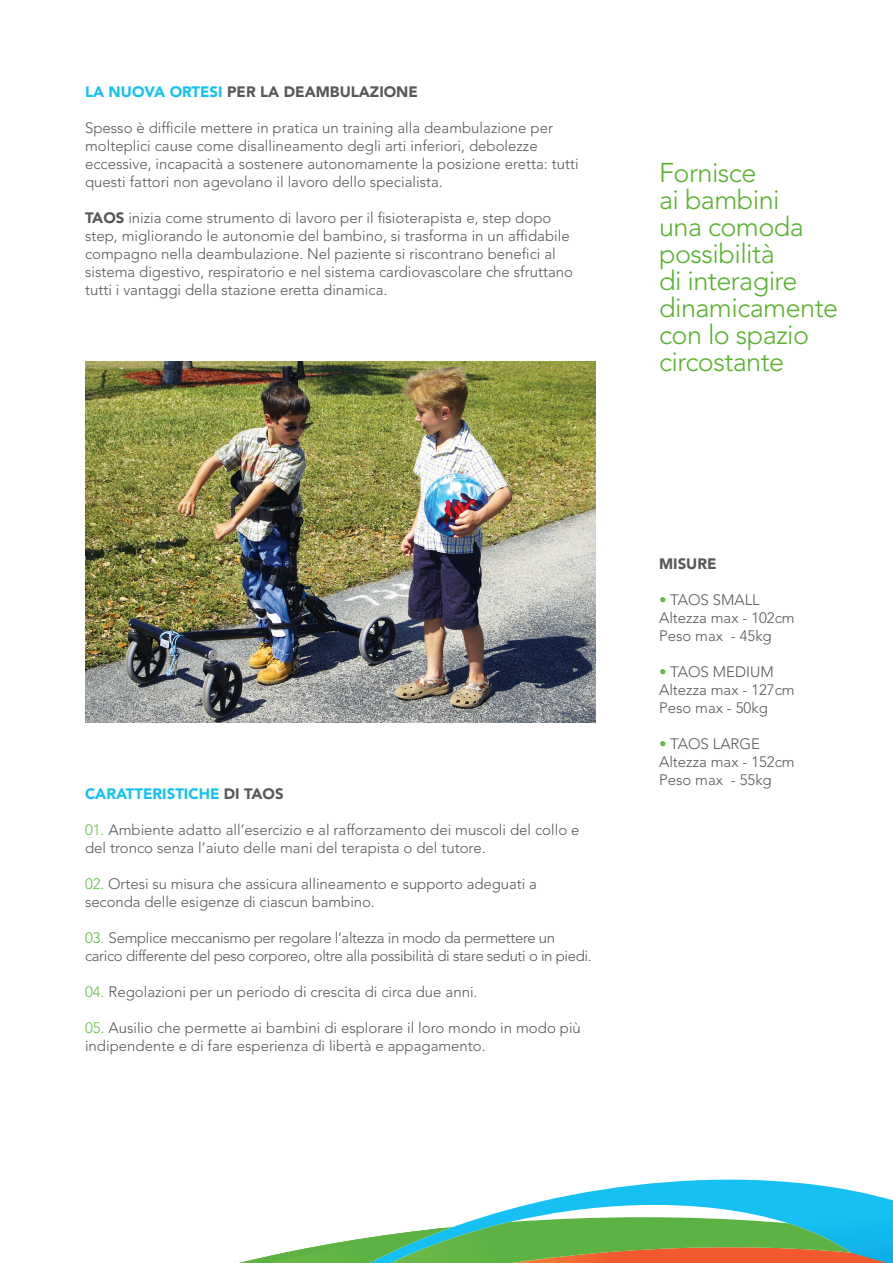
<style>
.page{position:relative;width:893px;height:1263px;background:#fff}
.page>*{position:absolute;margin:0;border:0;box-sizing:border-box;transform-origin:0 0}
.t1{font:300 27px/27px "Avenir";letter-spacing:-.02em;color:#5ab12f}
.t2{font:300 15px/18px "Avenir";color:#57585a}
.t3{font:300 15px/18px "Avenir";letter-spacing:-.025em;color:#57585a}
.t4{font:900 15px "Avenir";color:#57585a}
.t5{font:900 15px "Avenir";color:#15c0f2}
.s1{color:#15c0f2}
.s2{font-weight:900}
.s3{color:#57585a}
.s4{color:#65bc46}
</style>
<div class="page">
<img style="left:85px;top:361px;width:510px;height:362px">
<svg style="left:239px;top:1179px;width:654px;height:84px"></svg>
<p class="t4" style="left:85px;top:83px;width:334px"><span class="s1">LA NUOVA ORTESI</span> PER LA DEAMBULAZIONE</p>
<p class="t2" style="left:85px;top:119px;width:495px">Spesso è difficile mettere in pratica un training alla deambulazione per molteplici cause come disallineamento degli arti inferiori, debolezze eccessive, incapacità a sostenere autonomamente la posizione eretta: tutti questi fattori non agevolano il lavoro dello specialista.</p>
<p class="t2" style="left:85px;top:209px;width:489px"><span class="s2">TAOS</span> inizia come strumento di lavoro per il fisioterapista e, step dopo step, migliorando le autonomie del bambino, si trasforma in un affidabile compagno nella deambulazione. Nel paziente si riscontrano benefici al sistema digestivo, respiratorio e nel sistema cardiovascolare che sfruttano tutti i vantaggi della stazione eretta dinamica.</p>
<p class="t1" style="left:659px;top:159px;width:181px">Fornisce<br>ai bambini<br>una comoda possibilità<br>di interagire dinamicamente con lo spazio circostante</p>
<p class="t5" style="left:85px;top:785px;width:200px">CARATTERISTICHE <span class="s3">DI TAOS</span></p>
<p class="t2" style="left:85px;top:821px;width:496px"><span class="s4">01.</span> Ambiente adatto all’esercizio e al rafforzamento dei muscoli del collo e del tronco senza l’aiuto delle mani del terapista o del tutore.</p>
<p class="t2" style="left:85px;top:875px;width:453px"><span class="s4">02.</span> Ortesi su misura che assicura allineamento e supporto adeguati a seconda delle esigenze di ciascun bambino.</p>
<p class="t3" style="left:85px;top:929px;width:508px"><span class="s4">03.</span> Semplice meccanismo per regolare l’altezza in modo da permettere un carico differente del peso corporeo, oltre alla possibilità di stare seduti o in piedi.</p>
<p class="t2" style="left:85px;top:983px;width:394px"><span class="s4">04.</span> Regolazioni per un periodo di crescita di circa due anni.</p>
<p class="t2" style="left:85px;top:1019px;width:497px"><span class="s4">05.</span> Ausilio che permette ai bambini di esplorare il loro mondo in modo più indipendente e di fare esperienza di libertà e appagamento.</p>
<p class="t4" style="left:659px;top:555px;width:59px">MISURE</p>
<p class="t2" style="left:659px;top:591px;width:102px"><span class="s4">•</span> TAOS SMALL</p>
<p class="t2" style="left:659px;top:609px;width:137px">Altezza max - 102cm</p>
<p class="t2" style="left:659px;top:627px;width:114px">Peso max - 45kg</p>
<p class="t2" style="left:659px;top:663px;width:116px"><span class="s4">•</span> TAOS MEDIUM</p>
<p class="t2" style="left:659px;top:681px;width:137px">Altezza max - 127cm</p>
<p class="t2" style="left:659px;top:699px;width:110px">Peso max - 50kg</p>
<p class="t2" style="left:659px;top:735px;width:102px"><span class="s4">•</span> TAOS LARGE</p>
<p class="t2" style="left:659px;top:753px;width:137px">Altezza max - 152cm</p>
<p class="t2" style="left:659px;top:771px;width:114px">Peso max - 55kg</p>
</div>
